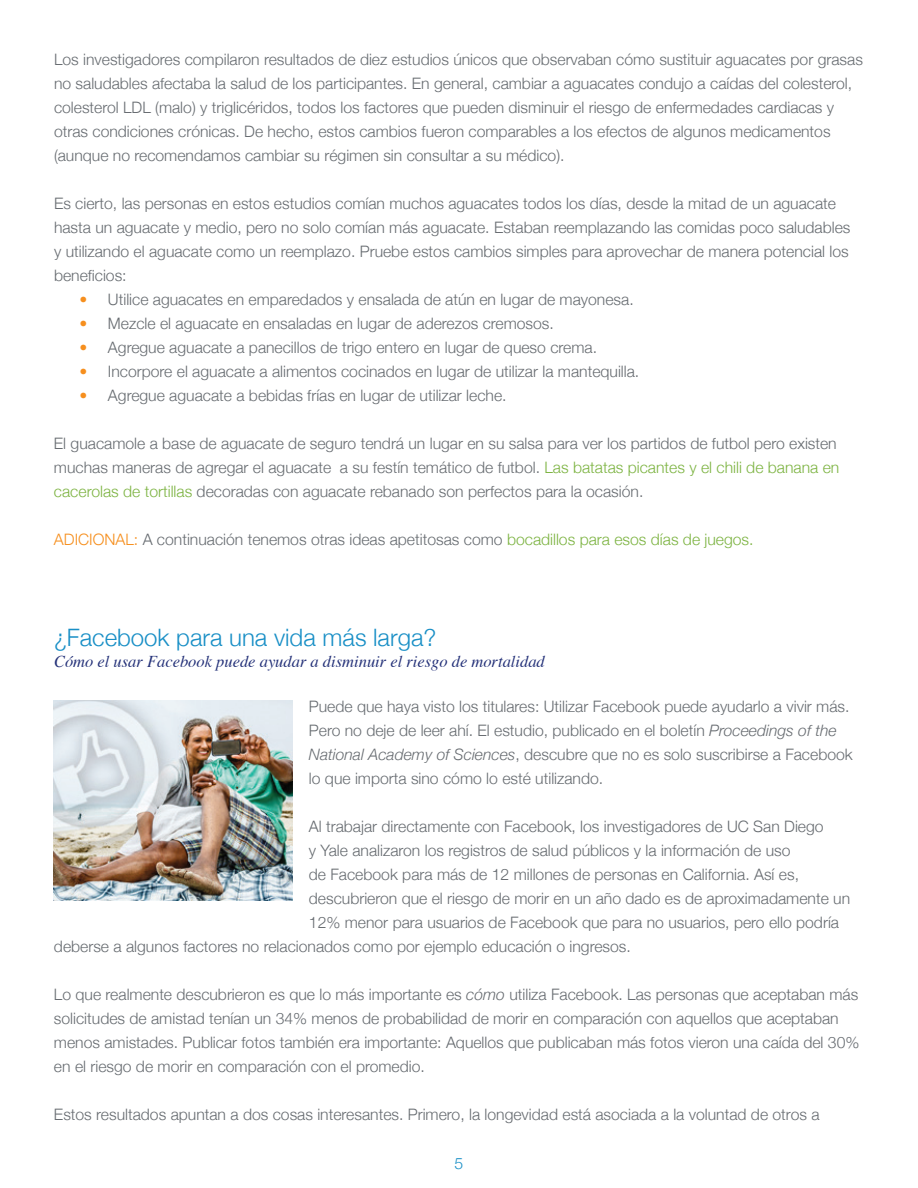
<style>
.page{position:relative;width:918px;height:1188px;background:#fff}
.page>*{position:absolute;margin:0;border:0;box-sizing:border-box;transform-origin:0 0}
.t1{font:300 24px "Helvetica Neue";color:#198fc6}
.t2{font:italic 16.5px "Times";color:#253279}
.t3{font:300 15.75px/24px "Helvetica Neue";color:#666b70}
.t4{font:300 15.75px "Helvetica Neue";color:#198fc6}
.s1{color:#f68f1e}
.s2{color:#7cb341}
.s3{font-style:italic}
</style>
<div class="page">
<img style="left:54px;top:700px;width:239px;height:201px">
<p class="t3" style="left:54px;top:46px;width:810px">Los investigadores compilaron resultados de diez estudios únicos que observaban cómo sustituir aguacates por grasas no saludables afectaba la salud de los participantes. En general, cambiar a aguacates condujo a caídas del colesterol, colesterol LDL (malo) y triglicéridos, todos los factores que pueden disminuir el riesgo de enfermedades cardiacas y otras condiciones crónicas. De hecho, estos cambios fueron comparables a los efectos de algunos medicamentos (aunque no recomendamos cambiar su régimen sin consultar a su médico).</p>
<p class="t3" style="left:54px;top:190px;width:798px">Es cierto, las personas en estos estudios comían muchos aguacates todos los días, desde la mitad de un aguacate hasta un aguacate y medio, pero no solo comían más aguacate. Estaban reemplazando las comidas poco saludables y utilizando el aguacate como un reemplazo. Pruebe estos cambios simples para aprovechar de manera potencial los beneficios:</p>
<p class="t3" style="left:79px;top:286px;width:556px"><span class="s1">•</span> Utilice aguacates en emparedados y ensalada de atún en lugar de mayonesa.</p>
<p class="t3" style="left:79px;top:310px;width:476px"><span class="s1">•</span> Mezcle el aguacate en ensaladas en lugar de aderezos cremosos.</p>
<p class="t3" style="left:79px;top:334px;width:519px"><span class="s1">•</span> Agregue aguacate a panecillos de trigo entero en lugar de queso crema.</p>
<p class="t3" style="left:79px;top:358px;width:561px"><span class="s1">•</span> Incorpore el aguacate a alimentos cocinados en lugar de utilizar la mantequilla.</p>
<p class="t3" style="left:79px;top:382px;width:429px"><span class="s1">•</span> Agregue aguacate a bebidas frías en lugar de utilizar leche.</p>
<p class="t3" style="left:54px;top:430px;width:787px">El guacamole a base de aguacate de seguro tendrá un lugar en su salsa para ver los partidos de futbol pero existen muchas maneras de agregar el aguacate a su festín temático de futbol. <span class="s2">Las batatas picantes y el chili de banana en cacerolas de tortillas</span> decoradas con aguacate rebanado son perfectos para la ocasión.</p>
<p class="t3" style="left:54px;top:526px;width:701px"><span class="s1">ADICIONAL:</span> A continuación tenemos otras ideas apetitosas como <span class="s2">bocadillos para esos días de juegos.</span></p>
<h1 class="t1" style="left:54px;top:618px;width:384px">¿Facebook para una vida más larga?</h1>
<p class="t2" style="left:54px;top:647px;width:492px">Cómo el usar Facebook puede ayudar a disminuir el riesgo de mortalidad</p>
<p class="t3" style="left:309px;top:693px;width:545px">Puede que haya visto los titulares: Utilizar Facebook puede ayudarlo a vivir más.<br>Pero no deje de leer ahí. El estudio, publicado en el boletín <span class="s3">Proceedings of the National Academy of Sciences</span>, descubre que no es solo suscribirse a Facebook lo que importa sino cómo lo esté utilizando.</p>
<p class="t3" style="left:309px;top:813px;width:516px">Al trabajar directamente con Facebook, los investigadores de UC San Diego</p>
<p class="t3" style="left:309px;top:837px;width:483px">y Yale analizaron los registros de salud públicos y la información de uso</p>
<p class="t3" style="left:309px;top:861px;width:492px">de Facebook para más de 12 millones de personas en California. Así es,</p>
<p class="t3" style="left:309px;top:885px;width:543px">descubrieron que el riesgo de morir en un año dado es de aproximadamente un</p>
<p class="t3" style="left:309px;top:909px;width:532px">12% menor para usuarios de Facebook que para no usuarios, pero ello podría</p>
<p class="t3" style="left:54px;top:933px;width:578px">deberse a algunos factores no relacionados como por ejemplo educación o ingresos.</p>
<p class="t3" style="left:54px;top:981px;width:807px">Lo que realmente descubrieron es que lo más importante es <span class="s3">cómo</span> utiliza Facebook. Las personas que aceptaban más solicitudes de amistad tenían un 34% menos de probabilidad de morir en comparación con aquellos que aceptaban menos amistades. Publicar fotos también era importante: Aquellos que publicaban más fotos vieron una caída del 30% en el riesgo de morir en comparación con el promedio.</p>
<p class="t3" style="left:54px;top:1101px;width:767px">Estos resultados apuntan a dos cosas interesantes. Primero, la longevidad está asociada a la voluntad de otros a</p>
<p class="t4" style="left:455px;top:1151px;width:10px">5</p>
</div>
